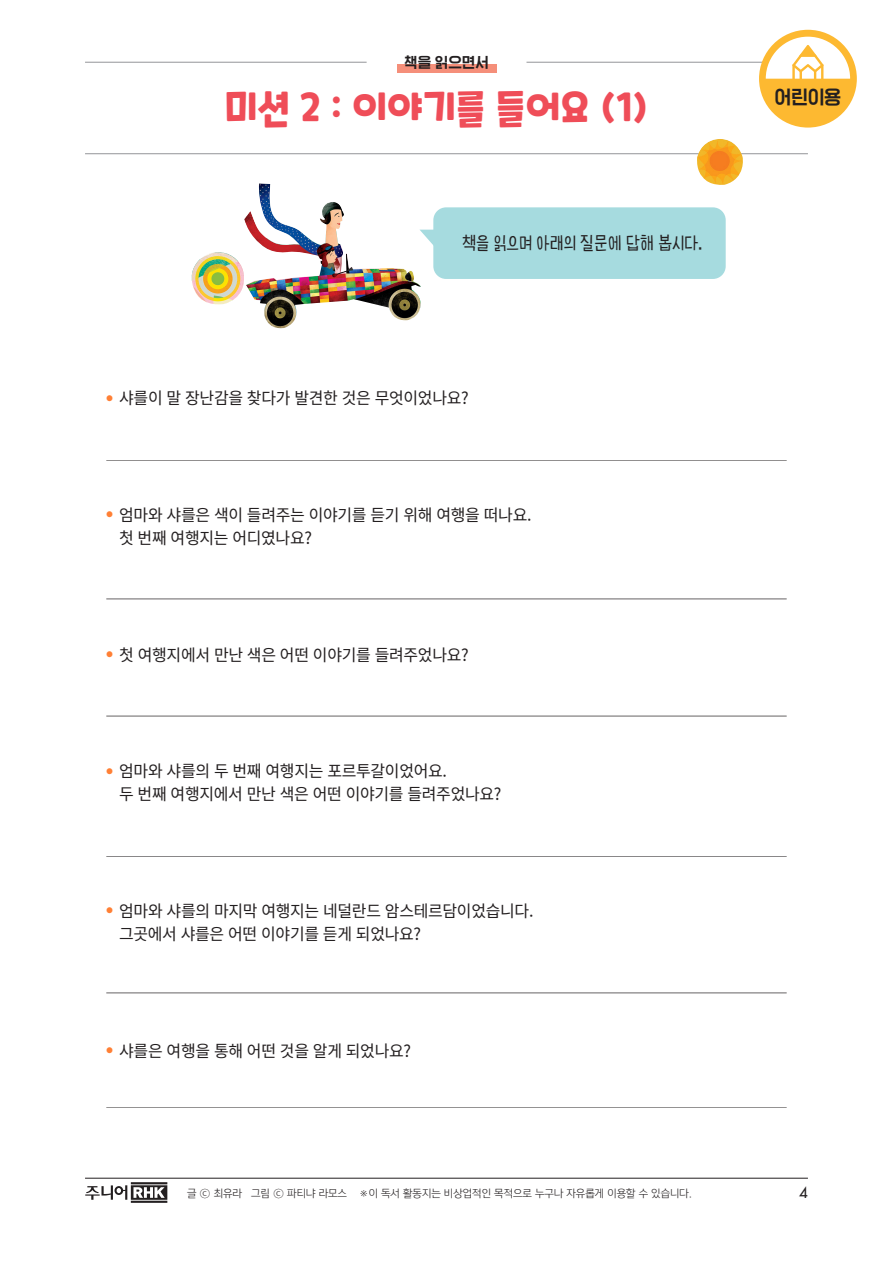
<style>
.page{position:relative;width:893px;height:1263px;background:#fff}
.page>*{position:absolute;margin:0;border:0;box-sizing:border-box;transform-origin:0 0}
.t1{font:700 39px "Cookie Run";color:#ef4d58;scale:.95 1}
.t2{font:19.5px "HGG Gothicssi P80 g";color:#231f20}
.t3{font:18px "Blackboarderaser";letter-spacing:-.01em;color:#231f20}
.t4{font:16.5px "Source Han Sans K";letter-spacing:-.02em;color:#231f20}
.t5{font:15px "HGG Gothicssi P80 g";color:#231f20}
.t6{font:500 15px "Futura Std";color:#231f20}
.t7{font:10.5px "Yoon Gothic Pro 730";color:#231f20}
</style>
<div class="page">
<svg style="left:85px;top:1182px;width:82px;height:21px"></svg>
<hr style="left:85px;top:1178px;width:723px;height:1px;background:#231f20">
<hr style="left:85px;top:153px;width:723px;height:1px;background:#939598">
<hr style="left:85px;top:62px;width:282px;height:1px;background:#939598">
<hr style="left:526px;top:62px;width:282px;height:1px;background:#939598">
<div style="left:759px;top:30px;width:98px;height:98px;background:#fdb931;border-radius:50%"></div>
<svg style="left:766px;top:37px;width:84px;height:42px"></svg>
<div style="left:397px;top:64px;width:99px;height:8px;background:#f58f7a"></div>
<div style="left:433px;top:207px;width:293px;height:72px;background:#a6dbdf;border-radius:13px"></div>
<svg style="left:422px;top:230px;width:12px;height:17px"></svg>
<img style="left:191px;top:184px;width:231px;height:145px">
<img style="left:696px;top:139px;width:50px;height:46px">
<hr style="left:106px;top:460px;width:681px;height:1px;background:#231f20">
<hr style="left:106px;top:599px;width:681px;height:1px;background:#231f20">
<hr style="left:106px;top:716px;width:681px;height:1px;background:#231f20">
<hr style="left:106px;top:856px;width:681px;height:1px;background:#231f20">
<hr style="left:106px;top:993px;width:681px;height:1px;background:#231f20">
<hr style="left:106px;top:1107px;width:681px;height:1px;background:#231f20">
<p class="t5" style="left:404px;top:54px;width:86px">책을 읽으면서</p>
<p class="t1" style="left:225px;top:80px;width:447px">미션 2 : 이야기를 들어요 (1)</p>
<p class="t2" style="left:775px;top:87px;width:68px">어린이용</p>
<p class="t3" style="left:462px;top:234px;width:242px">책을 읽으며 아래의 질문에 답해 봅시다.</p>
<p class="t4" style="left:106px;top:389px;width:364px"><sup>●</sup> 샤를이 말 장난감을 찾다가 발견한 것은 무엇이었나요?</p>
<p class="t4" style="left:106px;top:505px;width:427px"><sup>●</sup> 엄마와 샤를은 색이 들려주는 이야기를 듣기 위해 여행을 떠나요.</p>
<p class="t4" style="left:119px;top:528px;width:194px">첫 번째 여행지는 어디였나요?</p>
<p class="t4" style="left:106px;top:645px;width:364px"><sup>●</sup> 첫 여행지에서 만난 색은 어떤 이야기를 들려주었나요?</p>
<p class="t4" style="left:106px;top:762px;width:342px"><sup>●</sup> 엄마와 샤를의 두 번째 여행지는 포르투갈이었어요.</p>
<p class="t4" style="left:119px;top:785px;width:384px">두 번째 여행지에서 만난 색은 어떤 이야기를 들려주었나요?</p>
<p class="t4" style="left:106px;top:901px;width:429px"><sup>●</sup> 엄마와 샤를의 마지막 여행지는 네덜란드 암스테르담이었습니다.</p>
<p class="t4" style="left:119px;top:924px;width:304px">그곳에서 샤를은 어떤 이야기를 듣게 되었나요?</p>
<p class="t4" style="left:106px;top:1041px;width:306px"><sup>●</sup> 샤를은 여행을 통해 어떤 것을 알게 되었나요?</p>
<p class="t7" style="left:187px;top:1186px;width:506px">글 ⓒ 최유라 그림 ⓒ 파티냐 라모스 ※이 독서 활동지는 비상업적인 목적으로 누구나 자유롭게 이용할 수 있습니다.</p>
<p class="t6" style="left:799px;top:1183px;width:10px">4</p>
</div>
